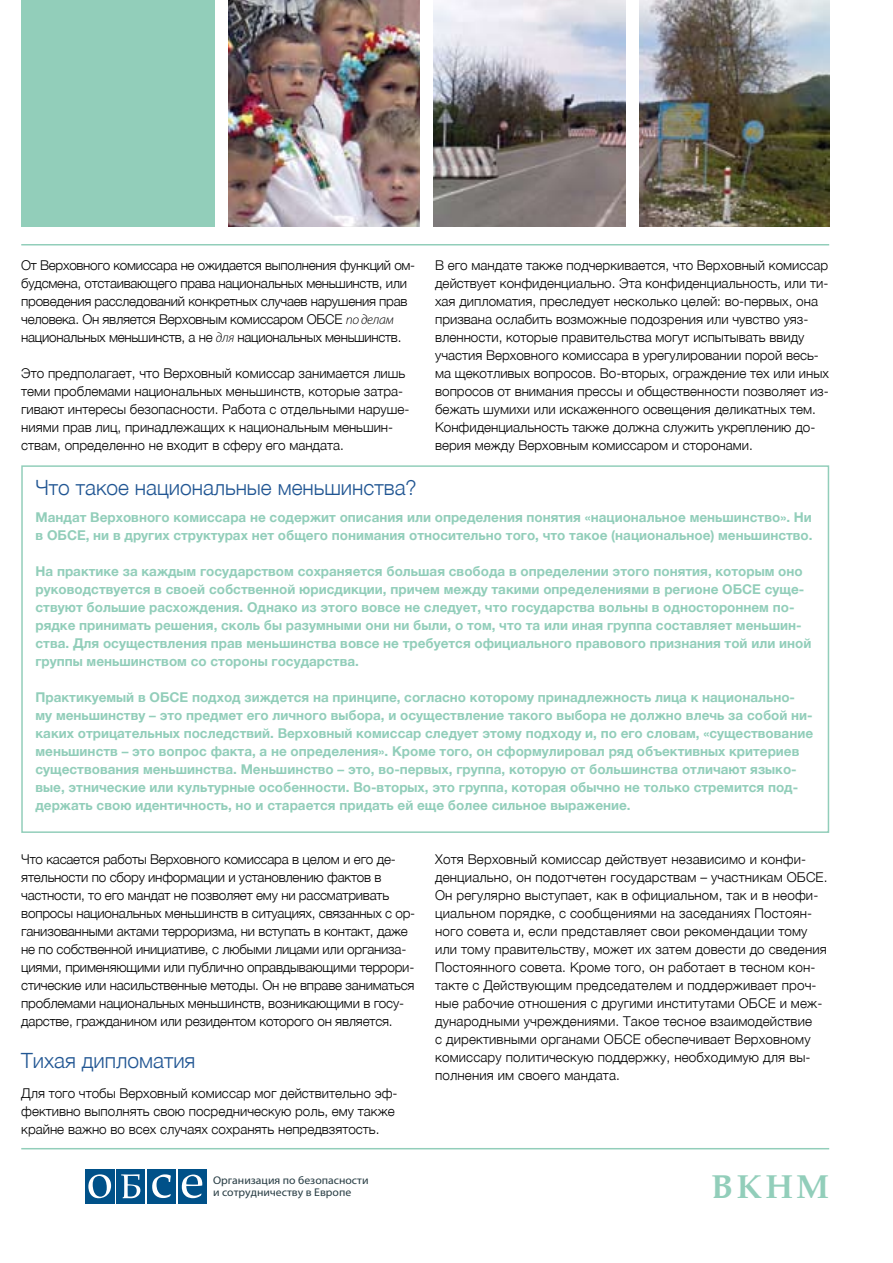
<style>
.page{position:relative;width:893px;height:1263px;background:#fff}
.page>*{position:absolute;margin:0;border:0;box-sizing:border-box;transform-origin:0 0}
.t1{font:700 33px "Palatino";color:#92ceba}
.t2{font:300 21px "Helvetica Neue LTCYR";color:#215693}
.t3{font:300 13.5px/18px "Helvetica Neue LTCYR";color:#000}
.t4{font:700 13.5px/18px "Helvetica Neue LTCYR";color:#92ceba}
.t5{font:300 13.5px/18px "Helvetica Neue LTCYR";letter-spacing:-.02em;color:#000}
.t6{font:11.25px/11.1px "Myriad Pro";color:#273c43;scale:1.05 1}
.s1{font-family:"Myriad Pro";font-style:italic}
</style>
<div class="page">
<div style="left:21px;top:0;width:204px;height:226px;background:#92ceba"></div>
<img style="left:433px;top:0;width:396px;height:226px">
<img style="left:228px;top:0;width:192px;height:226px">
<div style="left:215px;top:0;width:12px;height:255px;background:#fff"></div>
<div style="left:626px;top:0;width:13px;height:255px;background:#fff"></div>
<hr style="left:21px;top:1148px;width:808px;height:1px;background:#92ceba">
<div style="left:85px;top:1169px;width:29px;height:34px;background:#005189"></div>
<div style="left:116px;top:1169px;width:29px;height:34px;background:#005189"></div>
<div style="left:147px;top:1169px;width:29px;height:34px;background:#005189"></div>
<div style="left:178px;top:1169px;width:29px;height:34px;background:#005189"></div>
<svg style="left:182px;top:1174px;width:20px;height:24px"></svg>
<svg style="left:152px;top:1174px;width:19px;height:24px"></svg>
<svg style="left:88px;top:1174px;width:23px;height:24px"></svg>
<svg style="left:121px;top:1174px;width:19px;height:24px"></svg>
<div style="left:21px;top:465px;width:808px;height:368px;border:2px solid #92ceba"></div>
<hr style="left:21px;top:244px;width:808px;height:1px;background:#92ceba">
<p class="t5" style="left:21px;top:256px;width:396px">От Верховного комиссара не ожидается выполнения функций ом&shy;будсмена, отстаивающего права национальных меньшинств, или проведения расследований конкретных случаев нарушения прав человека. Он является Верховным комиссаром ОБСЕ <span class="s1">по делам </span>национальных меньшинств, а не <span class="s1">для</span> национальных меньшинств.</p>
<p class="t3" style="left:21px;top:364px;width:390px">Это предполагает, что Верховный комиссар занимается лишь теми проблемами национальных меньшинств, которые затра&shy;гивают интересы безопасности. Работа с отдельными наруше&shy;ниями прав лиц, принадлежащих к национальным меньшин&shy;ствам, определенно не входит в сферу его мандата.</p>
<p class="t3" style="left:435px;top:256px;width:395px">В его мандате также подчеркивается, что Верховный комиссар действует конфиденциально. Эта конфиденциальность, или ти&shy;хая дипломатия, преследует несколько целей: во-первых, она призвана ослабить возможные подозрения или чувство уяз&shy;вленности, которые правительства могут испытывать ввиду участия Верховного комиссара в урегулировании порой весь&shy;ма щекотливых вопросов. Во-вторых, ограждение тех или иных вопросов от внимания прессы и общественности позволяет из&shy;бежать шумихи или искаженного освещения деликатных тем.<br>Конфиденциальность также должна служить укреплению до&shy;верия между Верховным комиссаром и сторонами.</p>
<h2 class="t2" style="left:36px;top:476px;width:383px">Что такое национальные меньшинства?</h2>
<p class="t4" style="left:36px;top:508px;width:779px">Мандат Верховного комиссара не содержит описания или определения понятия «национальное меньшинство». Ни в ОБСЕ, ни в других структурах нет общего понимания относительно того, что такое (национальное) меньшинство.</p>
<p class="t4" style="left:36px;top:562px;width:777px">На практике за каждым государством сохраняется большая свобода в определении этого понятия, которым оно руководствуется в своей собственной юрисдикции, причем между такими определениями в регионе ОБСЕ суще&shy;ствуют большие расхождения. Однако из этого вовсе не следует, что государства вольны в одностороннем по&shy;рядке принимать решения, сколь бы разумными они ни были, о том, что та или иная группа составляет меньшин&shy;ства. Для осуществления прав меньшинства вовсе не требуется официального правового признания той или иной группы меньшинством со стороны государства.</p>
<p class="t4" style="left:36px;top:688px;width:779px">Практикуемый в ОБСЕ подход зиждется на принципе, согласно которому принадлежность лица к национально&shy;му меньшинству – это предмет его личного выбора, и осуществление такого выбора не должно влечь за собой ни&shy;каких отрицательных последствий. Верховный комиссар следует этому подходу и, по его словам, «существование меньшинств – это вопрос факта, а не определения». Кроме того, он сформулировал ряд объективных критериев существования меньшинства. Меньшинство – это, во-первых, группа, которую от большинства отличают языко&shy;вые, этнические или культурные особенности. Во-вторых, это группа, которая обычно не только стремится под&shy;держать свою идентичность, но и старается придать ей еще более сильное выражение.</p>
<p class="t3" style="left:21px;top:850px;width:396px">Что касается работы Верховного комиссара в целом и его де&shy;ятельности по сбору информации и установлению фактов в частности, то его мандат не позволяет ему ни рассматривать вопросы национальных меньшинств в ситуациях, связанных с ор&shy;ганизованными актами терроризма, ни вступать в контакт, даже не по собственной инициативе, с любыми лицами или организа&shy;циями, применяющими или публично оправдывающими террори&shy;стические или насильственные методы. Он не вправе заниматься проблемами национальных меньшинств, возникающими в госу&shy;дарстве, гражданином или резидентом которого он является.</p>
<h2 class="t2" style="left:21px;top:1049px;width:176px">Тихая дипломатия</h2>
<p class="t3" style="left:21px;top:1084px;width:378px">Для того чтобы Верховный комиссар мог действительно эф&shy;фективно выполнять свою посредническую роль, ему также крайне важно во всех случаях сохранять непредвзятость.</p>
<p class="t6" style="left:213px;top:1175px;width:150px">Организация по безопасности и сотрудничеству в Европе</p>
<p class="t3" style="left:435px;top:850px;width:394px">Хотя Верховный комиссар действует независимо и конфи&shy;денциально, он подотчетен государствам – участникам ОБСЕ.<br>Он регулярно выступает, как в официальном, так и в неофи&shy;циальном порядке, с сообщениями на заседаниях Постоян&shy;ного совета и, если представляет свои рекомендации тому или тому правительству, может их затем довести до сведения Постоянного совета. Кроме того, он работает в тесном кон&shy;такте с Действующим председателем и поддерживает проч&shy;ные рабочие отношения с другими институтами ОБСЕ и меж&shy;дународными учреждениями. Такое тесное взаимодействие<br>с директивными органами ОБСЕ обеспечивает Верховному комиссару политическую поддержку, необходимую для вы&shy;полнения им своего мандата.</p>
<h1 class="t1" style="left:711px;top:1158px;width:120px">bkhm</h1>
</div>
